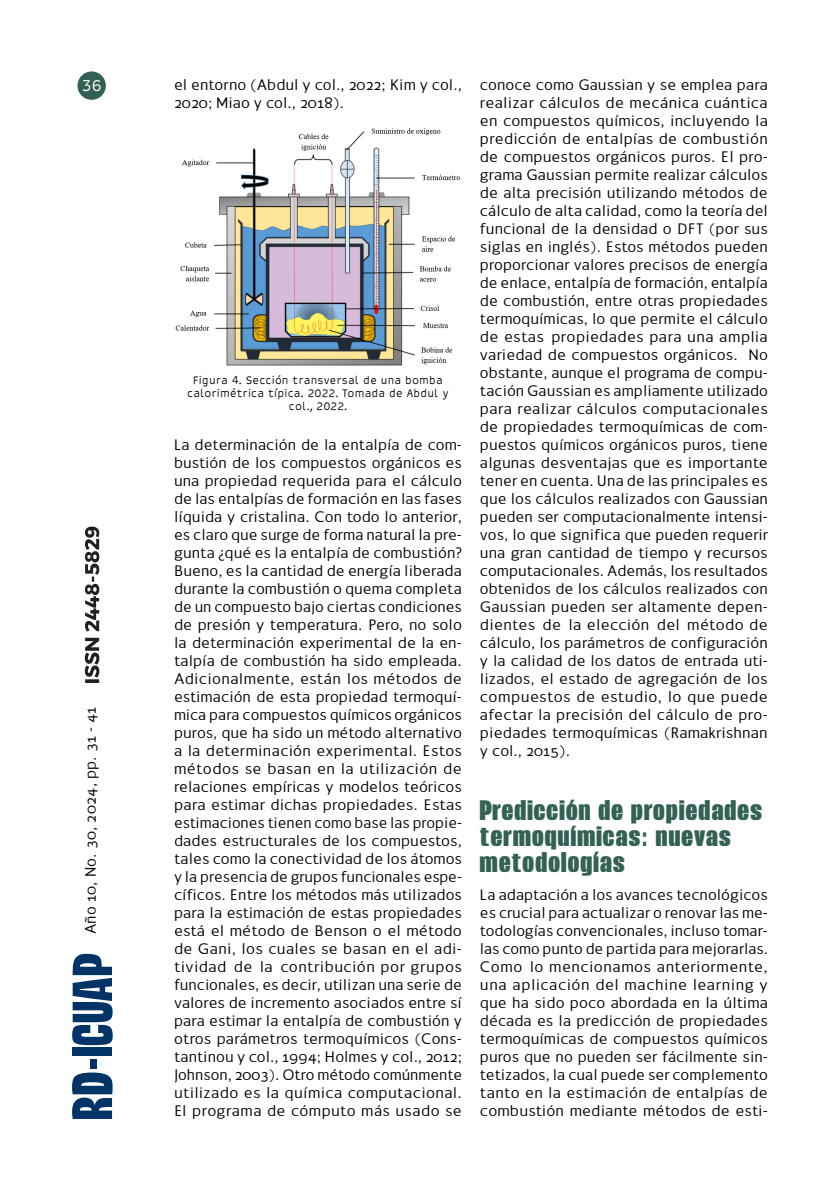
<style>
.page{position:relative;width:840px;height:1191px;background:#fff}
.page>*{position:absolute;margin:0;border:0;box-sizing:border-box;transform-origin:0 0}
.Texto{font:900 condensed 26px/26px "Proclama TTW";letter-spacing:.05em;color:#336155}
.t1{font:16px "Pixy";color:#fff}
.Texto-2{font:14px/18px "Index Sans";letter-spacing:.005em;color:#000;text-align:justify}
.Texto-3{font:14px "Index Sans";letter-spacing:.025em;color:#000}
.Texto-4{font:11px/13.2px "Pixy";letter-spacing:.02em;color:#000;text-align:center}
</style>
<div class="page">
<svg style="left:85px;top:526px;width:14px;height:157px"></svg>
<div style="left:73px;top:1047px;width:39px;height:9px;background:#036"></div>
<svg style="left:72px;top:1072px;width:40px;height:47px"></svg>
<svg style="left:72px;top:953px;width:41px;height:92px"></svg>
<div style="left:91px;top:1059px;width:6px;height:10px;background:#036"></div>
<img style="left:175px;top:128px;width:285px;height:238px">
<div style="left:77px;top:71px;width:29px;height:29px;background:#336155;border-radius:50%"></div>
<p class="t1" style="left:81px;top:75px;width:22px">36</p>
<p class="Texto-3" style="left:79px;top:934px;width:229px;rotate:-90deg">Año 10, No. 30, 2024, pp. 31 - 41</p>
<p class="Texto-2" style="left:174px;top:74px;width:289px">el entorno (Abdul y col., 2022; Kim y col.,<br>2020; Miao y col., 2018).</p>
<p class="Texto-4" style="left:187px;top:373px;width:263px">Figura 4. Sección transversal de una bomba calorimétrica típica. 2022. Tomada de Abdul y col., 2022.</p>
<p class="Texto-2" style="left:174px;top:434px;width:289px">La determinación de la entalpía de com&shy;bustión de los compuestos orgánicos es una propiedad requerida para el cálculo de las entalpías de formación en las fases líquida y cristalina. Con todo lo anterior, es claro que surge de forma natural la pre&shy;gunta ¿qué es la entalpía de combustión?<br>Bueno, es la cantidad de energía liberada durante la combustión o quema completa de un compuesto bajo ciertas condiciones de presión y temperatura. Pero, no solo la determinación experimental de la en&shy;talpía de combustión ha sido empleada.<br>Adicionalmente, están los métodos de estimación de esta propiedad termoquí&shy;mica para compuestos químicos orgánicos puros, que ha sido un método alternativo a la determinación experimental. Estos métodos se basan en la utilización de relaciones empíricas y modelos teóricos para estimar dichas propiedades. Estas estimaciones tienen como base las propie&shy;dades estructurales de los compuestos, tales como la conectividad de los átomos y la presencia de grupos funcionales espe&shy;cíficos. Entre los métodos más utilizados para la estimación de estas propiedades está el método de Benson o el método de Gani, los cuales se basan en el adi&shy;tividad de la contribución por grupos funcionales, es decir, utilizan una serie de valores de incremento asociados entre sí para estimar la entalpía de combustión y otros parámetros termoquímicos (Cons&shy;tantinou y col., 1994; Holmes y col., 2012; Johnson, 2003). Otro método comúnmente utilizado es la química computacional.<br>El programa de cómputo más usado se</p>
<p class="Texto-2" style="left:479px;top:74px;width:289px">conoce como Gaussian y se emplea para realizar cálculos de mecánica cuántica en compuestos químicos, incluyendo la predicción de entalpías de combustión de compuestos orgánicos puros. El pro&shy;grama Gaussian permite realizar cálculos de alta precisión utilizando métodos de cálculo de alta calidad, como la teoría del funcional de la densidad o DFT (por sus siglas en inglés). Estos métodos pueden proporcionar valores precisos de energía de enlace, entalpía de formación, entalpía de combustión, entre otras propiedades termoquímicas, lo que permite el cálculo de estas propiedades para una amplia variedad de compuestos orgánicos. No obstante, aunque el programa de compu&shy;tación Gaussian es ampliamente utilizado para realizar cálculos computacionales de propiedades termoquímicas de com&shy;puestos químicos orgánicos puros, tiene algunas desventajas que es importante tener en cuenta. Una de las principales es que los cálculos realizados con Gaussian pueden ser computacionalmente intensi&shy;vos, lo que significa que pueden requerir una gran cantidad de tiempo y recursos computacionales. Además, los resultados obtenidos de los cálculos realizados con Gaussian pueden ser altamente depen&shy;dientes de la elección del método de cálculo, los parámetros de configuración y la calidad de los datos de entrada uti&shy;lizados, el estado de agregación de los compuestos de estudio, lo que puede afectar la precisión del cálculo de pro&shy;piedades termoquímicas (Ramakrishnan y col., 2015).</p>
<p class="Texto" style="left:479px;top:797px;width:283px">Predicción de propiedades termoquímicas: nuevas metodologías</p>
<p class="Texto-2" style="left:479px;top:884px;width:289px">La adaptación a los avances tecnológicos es crucial para actualizar o renovar las me&shy;todologías convencionales, incluso tomar&shy;las como punto de partida para mejorarlas.<br>Como lo mencionamos anteriormente, una aplicación del machine learning y que ha sido poco abordada en la última década es la predicción de propiedades termoquímicas de compuestos químicos puros que no pueden ser fácilmente sin&shy;tetizados, la cual puede ser complemento tanto en la estimación de entalpías de combustión mediante métodos de esti-</p>
</div>
